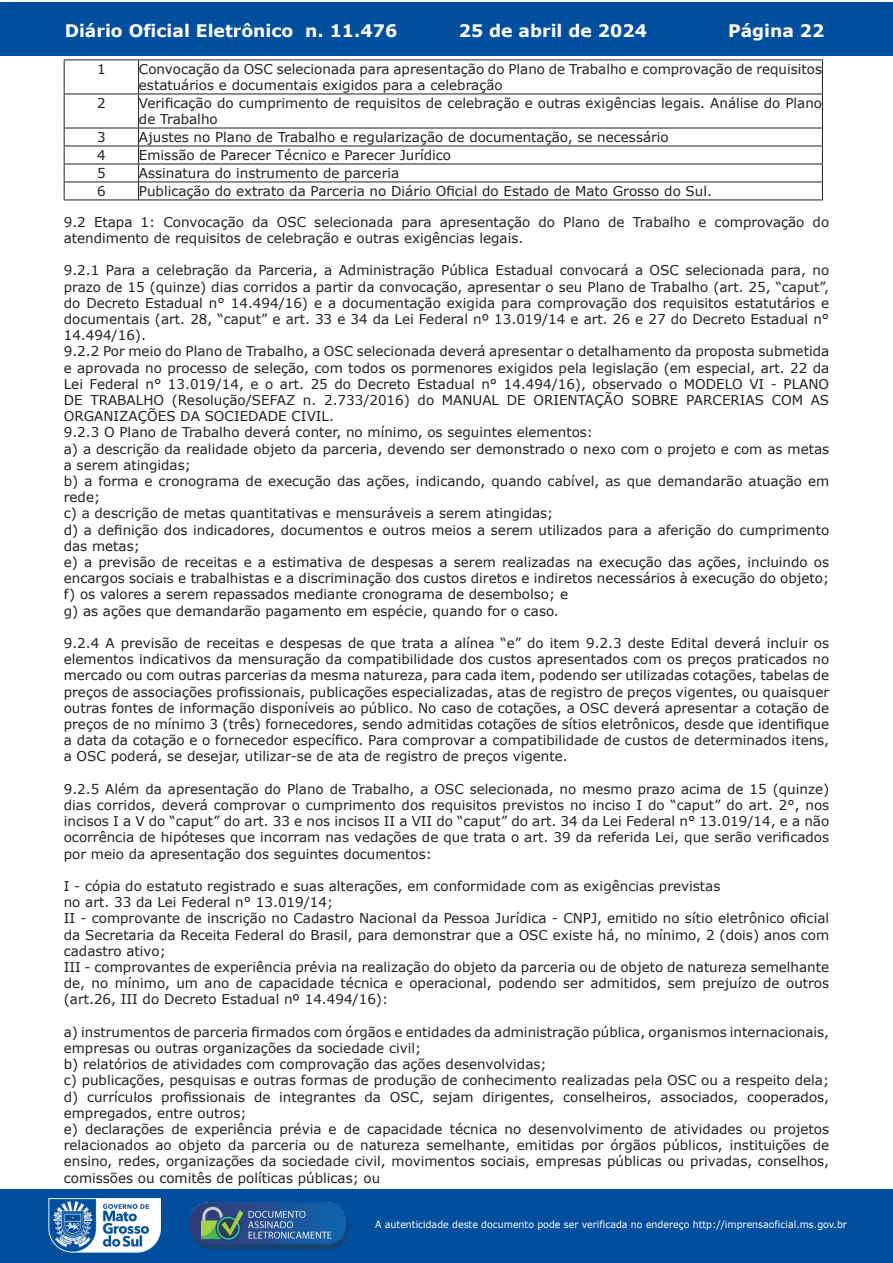
<style>
.page{position:relative;width:893px;height:1263px;background:#fff}
.page>*{position:absolute;margin:0;border:0;box-sizing:border-box;transform-origin:0 0}
.t1{font:700 17.25px "Verdana";color:#fff}
.t2{font:13.5px/16.2px "Verdana";color:#231f20}
.t3{font:9.9px "Verdana";color:#fff;scale:.95 1}
</style>
<div class="page">
<div style="left:0;top:2px;width:893px;height:53px;background:#004f9f"></div>
<div style="left:1px;top:1189px;width:892px;height:74px;background:#004f9f"></div>
<img style="left:49px;top:1198px;width:111px;height:54px">
<img style="left:185px;top:1201px;width:168px;height:54px">
<hr style="left:64px;top:60px;width:75px;height:1px;background:#231f20">
<hr style="left:64px;top:60px;width:1px;height:34px;background:#231f20">
<hr style="left:139px;top:60px;width:684px;height:1px;background:#231f20">
<hr style="left:138px;top:60px;width:1px;height:34px;background:#231f20">
<hr style="left:822px;top:60px;width:1px;height:34px;background:#231f20">
<hr style="left:64px;top:94px;width:75px;height:1px;background:#231f20">
<hr style="left:64px;top:94px;width:1px;height:34px;background:#231f20">
<hr style="left:139px;top:94px;width:684px;height:1px;background:#231f20">
<hr style="left:138px;top:94px;width:1px;height:34px;background:#231f20">
<hr style="left:822px;top:94px;width:1px;height:34px;background:#231f20">
<hr style="left:64px;top:128px;width:75px;height:1px;background:#231f20">
<hr style="left:139px;top:128px;width:684px;height:1px;background:#231f20">
<hr style="left:64px;top:146px;width:75px;height:1px;background:#231f20">
<hr style="left:139px;top:146px;width:684px;height:1px;background:#231f20">
<hr style="left:64px;top:164px;width:75px;height:1px;background:#231f20">
<hr style="left:139px;top:164px;width:684px;height:1px;background:#231f20">
<hr style="left:64px;top:182px;width:75px;height:1px;background:#231f20">
<svg style="left:64px;top:128px;width:1px;height:72px"></svg>
<hr style="left:139px;top:182px;width:684px;height:1px;background:#231f20">
<svg style="left:138px;top:128px;width:1px;height:72px"></svg>
<svg style="left:822px;top:128px;width:1px;height:72px"></svg>
<hr style="left:64px;top:200px;width:75px;height:1px;background:#231f20">
<hr style="left:139px;top:200px;width:684px;height:1px;background:#231f20">
<p class="t1" style="left:65px;top:18px;width:334px">Diário Oficial Eletrônico n. 11.476</p>
<p class="t1" style="left:459px;top:18px;width:190px">25 de abril de 2024</p>
<p class="t1" style="left:728px;top:18px;width:98px">Página 22</p>
<p class="t2" style="left:97px;top:61px;width:10px">1</p>
<p class="t2" style="left:139px;top:61px;width:685px;line-height:15.5px">Convocação da OSC selecionada para apresentação do Plano de Trabalho e comprovação de requisitos estatuários e documentais exigidos para a celebração</p>
<p class="t2" style="left:97px;top:95px;width:10px">2</p>
<p class="t2" style="left:139px;top:95px;width:685px;line-height:15.5px">Verificação do cumprimento de requisitos de celebração e outras exigências legais. Análise do Plano de Trabalho</p>
<p class="t2" style="left:97px;top:129px;width:10px">3</p>
<p class="t2" style="left:139px;top:129px;width:531px">Ajustes no Plano de Trabalho e regularização de documentação, se necessário</p>
<p class="t2" style="left:97px;top:147px;width:10px">4</p>
<p class="t2" style="left:139px;top:147px;width:314px">Emissão de Parecer Técnico e Parecer Jurídico</p>
<p class="t2" style="left:97px;top:165px;width:10px">5</p>
<p class="t2" style="left:139px;top:165px;width:262px">Assinatura do instrumento de parceria</p>
<p class="t2" style="left:97px;top:183px;width:10px">6</p>
<p class="t2" style="left:139px;top:183px;width:575px">Publicação do extrato da Parceria no Diário Oficial do Estado de Mato Grosso do Sul.</p>
<p class="t2" style="left:64px;top:214px;width:767px">9.2 Etapa 1: Convocação da OSC selecionada para apresentação do Plano de Trabalho e comprovação do atendimento de requisitos de celebração e outras exigências legais.</p>
<p class="t2" style="left:64px;top:262px;width:767px">9.2.1 Para a celebração da Parceria, a Administração Pública Estadual convocará a OSC selecionada para, no prazo de 15 (quinze) dias corridos a partir da convocação, apresentar o seu Plano de Trabalho (art. 25, “caput”, do Decreto Estadual n° 14.494/16) e a documentação exigida para comprovação dos requisitos estatutários e documentais (art. 28, “caput” e art. 33 e 34 da Lei Federal nº 13.019/14 e art. 26 e 27 do Decreto Estadual n° 14.494/16).<br>9.2.2 Por meio do Plano de Trabalho, a OSC selecionada deverá apresentar o detalhamento da proposta submetida e aprovada no processo de seleção, com todos os pormenores exigidos pela legislação (em especial, art. 22 da Lei Federal n° 13.019/14, e o art. 25 do Decreto Estadual n° 14.494/16), observado o MODELO VI - PLANO DE TRABALHO (Resolução/SEFAZ n. 2.733/2016) do MANUAL DE ORIENTAÇÃO SOBRE PARCERIAS COM AS ORGANIZAÇÕES DA SOCIEDADE CIVIL.<br>9.2.3 O Plano de Trabalho deverá conter, no mínimo, os seguintes elementos:<br>a) a descrição da realidade objeto da parceria, devendo ser demonstrado o nexo com o projeto e com as metas a serem atingidas;<br>b) a forma e cronograma de execução das ações, indicando, quando cabível, as que demandarão atuação em rede;<br>c) a descrição de metas quantitativas e mensuráveis a serem atingidas;<br>d) a definição dos indicadores, documentos e outros meios a serem utilizados para a aferição do cumprimento das metas;<br>e) a previsão de receitas e a estimativa de despesas a serem realizadas na execução das ações, incluindo os encargos sociais e trabalhistas e a discriminação dos custos diretos e indiretos necessários à execução do objeto; f) os valores a serem repassados mediante cronograma de desembolso; e<br>g) as ações que demandarão pagamento em espécie, quando for o caso.</p>
<p class="t2" style="left:64px;top:635px;width:767px;text-align:justify">9.2.4 A previsão de receitas e despesas de que trata a alínea “e” do item 9.2.3 deste Edital deverá incluir os elementos indicativos da mensuração da compatibilidade dos custos apresentados com os preços praticados no mercado ou com outras parcerias da mesma natureza, para cada item, podendo ser utilizadas cotações, tabelas de preços de associações profissionais, publicações especializadas, atas de registro de preços vigentes, ou quaisquer outras fontes de informação disponíveis ao público. No caso de cotações, a OSC deverá apresentar a cotação de preços de no mínimo 3 (três) fornecedores, sendo admitidas cotações de sítios eletrônicos, desde que identifique a data da cotação e o fornecedor específico. Para comprovar a compatibilidade de custos de determinados itens, a OSC poderá, se desejar, utilizar-se de ata de registro de preços vigente.</p>
<p class="t2" style="left:64px;top:781px;width:767px;text-align:justify">9.2.5 Além da apresentação do Plano de Trabalho, a OSC selecionada, no mesmo prazo acima de 15 (quinze) dias corridos, deverá comprovar o cumprimento dos requisitos previstos no inciso I do “caput” do art. 2°, nos incisos I a V do “caput” do art. 33 e nos incisos II a VII do “caput” do art. 34 da Lei Federal n° 13.019/14, e a não ocorrência de hipóteses que incorram nas vedações de que trata o art. 39 da referida Lei, que serão verificados por meio da apresentação dos seguintes documentos:</p>
<p class="t2" style="left:64px;top:878px;width:767px">I - cópia do estatuto registrado e suas alterações, em conformidade com as exigências previstas<br>no art. 33 da Lei Federal n° 13.019/14;<br>II - comprovante de inscrição no Cadastro Nacional da Pessoa Jurídica - CNPJ, emitido no sítio eletrônico oficial da Secretaria da Receita Federal do Brasil, para demonstrar que a OSC existe há, no mínimo, 2 (dois) anos com cadastro ativo;<br>III - comprovantes de experiência prévia na realização do objeto da parceria ou de objeto de natureza semelhante de, no mínimo, um ano de capacidade técnica e operacional, podendo ser admitidos, sem prejuízo de outros (art.26, III do Decreto Estadual nº 14.494/16):</p>
<p class="t2" style="left:64px;top:1024px;width:767px">a) instrumentos de parceria firmados com órgãos e entidades da administração pública, organismos internacionais, empresas ou outras organizações da sociedade civil;<br>b) relatórios de atividades com comprovação das ações desenvolvidas;<br>c) publicações, pesquisas e outras formas de produção de conhecimento realizadas pela OSC ou a respeito dela; d) currículos profissionais de integrantes da OSC, sejam dirigentes, conselheiros, associados, cooperados, empregados, entre outros;<br>e) declarações de experiência prévia e de capacidade técnica no desenvolvimento de atividades ou projetos relacionados ao objeto da parceria ou de natureza semelhante, emitidas por órgãos públicos, instituições de ensino, redes, organizações da sociedade civil, movimentos sociais, empresas públicas ou privadas, conselhos, comissões ou comitês de políticas públicas; ou</p>
<p class="t3" style="left:375px;top:1218px;width:498px">A autenticidade deste documento pode ser verificada no endereço http://imprensaoficial.ms.gov.br</p>
</div>
